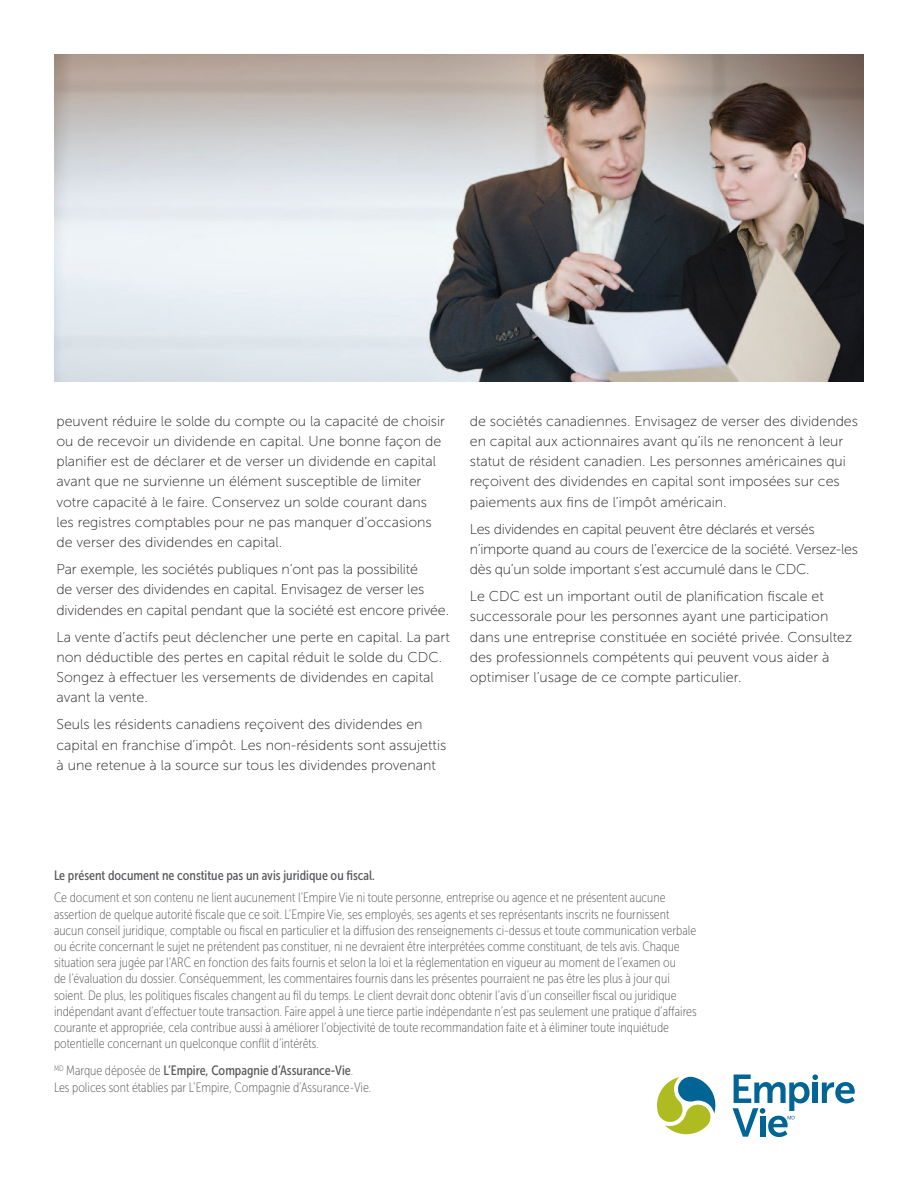
<style>
.page{position:relative;width:918px;height:1188px;background:#fff}
.page>*{position:absolute;margin:0;border:0;box-sizing:border-box;transform-origin:0 0}
.t1{font:14.25px/20.2px "Museo Sans 100";color:#231f20}
.t2{font:14.25px/20.2px "Museo Sans 100";letter-spacing:-.02em;color:#231f20}
.t3{font:13.5px/16.2px "Museo Sans Cond 100";color:#57585a}
.t4{font:13.5px "Museo Sans Cond 500";color:#57585a}
.s1{font-family:"Museo Sans Cond 100"}
</style>
<div class="page">
<img style="left:54px;top:54px;width:810px;height:327px">
<svg style="left:657px;top:1077px;width:59px;height:58px"></svg>
<svg style="left:733px;top:1074px;width:122px;height:63px"></svg>
<p class="t1" style="left:56px;top:411px;width:390px">peuvent réduire le solde du compte ou la capacité de choisir ou de recevoir un dividende en capital. Une bonne façon de planifier est de déclarer et de verser un dividende en capital avant que ne survienne un élément susceptible de limiter votre capacité à le faire. Conservez un solde courant dans les registres comptables pour ne pas manquer d’occasions de verser des dividendes en capital.</p>
<p class="t1" style="left:56px;top:559px;width:394px">Par exemple, les sociétés publiques n’ont pas la possibilité<br>de verser des dividendes en capital. Envisagez de verser les dividendes en capital pendant que la société est encore privée.</p>
<p class="t1" style="left:56px;top:627px;width:395px">La vente d’actifs peut déclencher une perte en capital. La part non déductible des pertes en capital réduit le solde du CDC.<br>Songez à effectuer les versements de dividendes en capital avant la vente.</p>
<p class="t1" style="left:56px;top:715px;width:391px">Seuls les résidents canadiens reçoivent des dividendes en capital en franchise d’impôt. Les non-résidents sont assujettis à une retenue à la source sur tous les dividendes provenant</p>
<p class="t1" style="left:470px;top:411px;width:390px">de sociétés canadiennes. Envisagez de verser des dividendes en capital aux actionnaires avant qu’ils ne renoncent à leur statut de résident canadien. Les personnes américaines qui reçoivent des dividendes en capital sont imposées sur ces paiements aux fins de l’impôt américain.</p>
<p class="t2" style="left:470px;top:519px;width:390px">Les dividendes en capital peuvent être déclarés et versés n’importe quand au cours de l’exercice de la société. Versez-les dès qu’un solde important s’est accumulé dans le CDC.</p>
<p class="t1" style="left:470px;top:586px;width:384px">Le CDC est un important outil de planification fiscale et successorale pour les personnes ayant une participation dans une entreprise constituée en société privée. Consultez des professionnels compétents qui peuvent vous aider à optimiser l’usage de ce compte particulier.</p>
<p class="t4" style="left:54px;top:867px;width:323px">Le présent document ne constitue pas un avis juridique ou fiscal.</p>
<p class="t3" style="left:54px;top:890px;width:644px">Ce document et son contenu ne lient aucunement l’Empire Vie ni toute personne, entreprise ou agence et ne présentent aucune assertion de quelque autorité fiscale que ce soit. L’Empire Vie, ses employés, ses agents et ses représentants inscrits ne fournissent aucun conseil juridique, comptable ou fiscal en particulier et la diffusion des renseignements ci-dessus et toute communication verbale ou écrite concernant le sujet ne prétendent pas constituer, ni ne devraient être interprétées comme constituant, de tels avis. Chaque situation sera jugée par l’ARC en fonction des faits fournis et selon la loi et la réglementation en vigueur au moment de l’examen ou<br>de l’évaluation du dossier. Conséquemment, les commentaires fournis dans les présentes pourraient ne pas être les plus à jour qui soient. De plus, les politiques fiscales changent au fil du temps. Le client devrait donc obtenir l’avis d’un conseiller fiscal ou juridique indépendant avant d’effectuer toute transaction. Faire appel à une tierce partie indépendante n’est pas seulement une pratique d’affaires courante et appropriée, cela contribue aussi à améliorer l’objectivité de toute recommandation faite et à éliminer toute inquiétude potentielle concernant un quelconque conflit d’intérêts.</p>
<p class="t4" style="left:54px;top:1063px;width:301px"><sup>MD</sup> <span class="s1">Marque déposée de</span> L’Empire, Compagnie d’Assurance-Vie<span class="s1">.</span></p>
<p class="t3" style="left:54px;top:1079px;width:319px">Les polices sont établies par L’Empire, Compagnie d’Assurance-Vie.</p>
</div>
